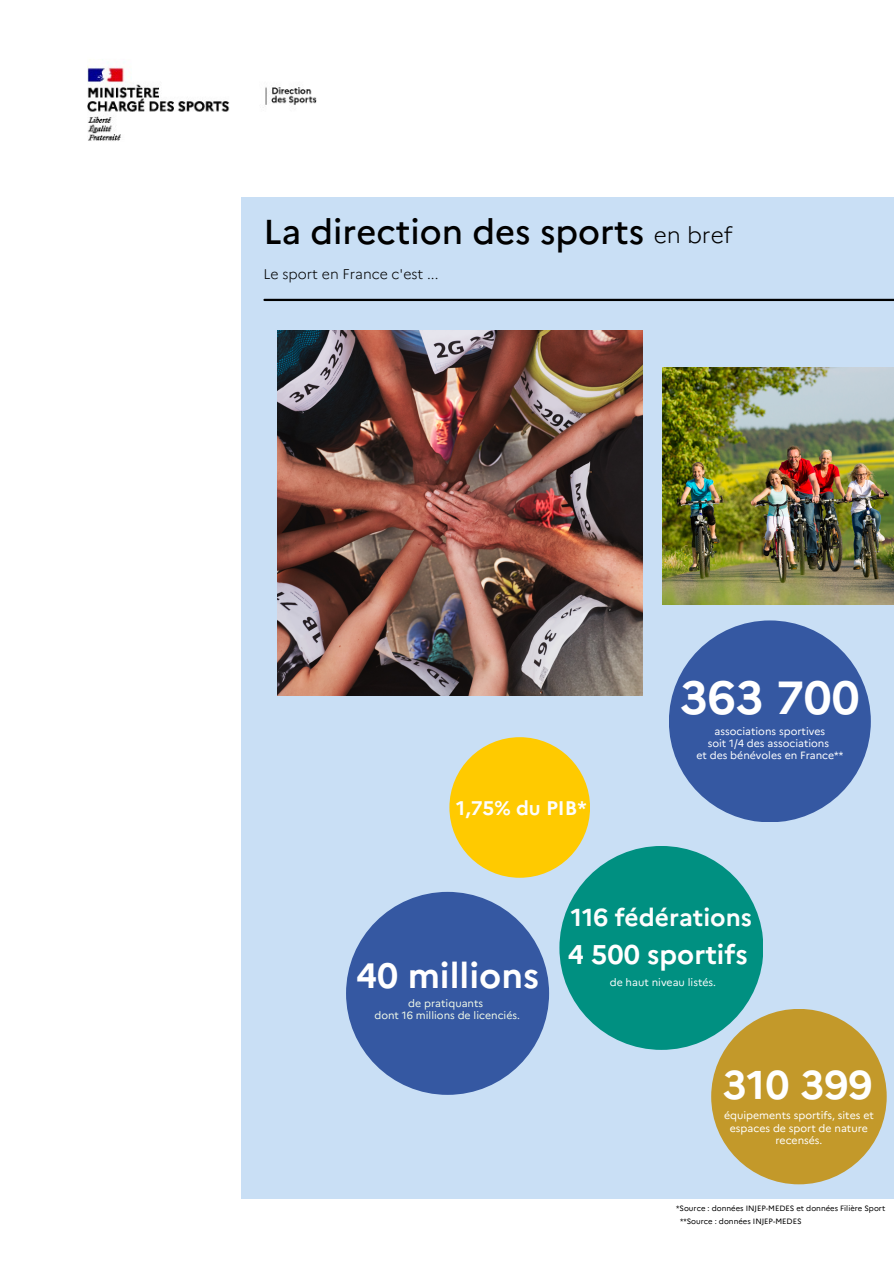
<style>
.page{position:relative;width:894px;height:1264px;background:#fff}
.page>*{position:absolute;margin:0;border:0;box-sizing:border-box;transform-origin:0 0}
.t1{font:700 46.35px "Marianne";color:#fff}
.t2{font:700 40.05px "Marianne";color:#fff}
.t3{font:700 35.1px "Marianne";color:#fff}
.t4{font:500 34.5px "Marianne";color:#000}
.t5{font:700 27px "Marianne";color:#fff}
.t6{font:700 24.45px "Marianne";color:#fdfdfd}
.t7{font:300 22.5px "Marianne";color:#000}
.t8{font:700 19.65px "Marianne";color:#fdfdfd}
.t9{font:300 13.95px "Marianne";color:#000}
.t10{font:10.5px/12.3px "Marianne";color:#fff;text-align:center}
.t11{font:10.5px "Marianne";color:#f2fae8}
.t12{font:10.5px "Marianne";color:#fdfdfd}
.t13{font:7.65px "Marianne";color:#000}
</style>
<div class="page">
<div style="left:241px;top:197px;width:652px;height:1001px;background:#c9dff5"></div>
<div style="left:346px;top:891px;width:203px;height:203px;background:#3558a2;border-radius:50%"></div>
<div style="left:668px;top:620px;width:202px;height:202px;background:#3558a2;border-radius:50%"></div>
<div style="left:711px;top:1008px;width:175px;height:176px;background:#c3992a;border-radius:50%"></div>
<div style="left:449px;top:737px;width:141px;height:140px;background:#ffca00;border-radius:50%"></div>
<div style="left:559px;top:846px;width:204px;height:203px;background:#009081;border-radius:50%"></div>
<img style="left:278px;top:330px;width:364px;height:365px">
<img style="left:662px;top:367px;width:231px;height:237px">
<hr style="left:264px;top:299px;width:629px;height:2px;background:#000">
<img style="left:87px;top:59px;width:229px;height:82px">
<p class="t4" style="left:263px;top:210px;width:382px">La direction des sports</p>
<p class="t9" style="left:263px;top:265px;width:177px">Le sport en France c'est ...</p>
<p class="t7" style="left:653px;top:222px;width:80px">en bref</p>
<p class="t8" style="left:456px;top:796px;width:132px">1,75% du PIB*</p>
<p class="t1" style="left:680px;top:669px;width:181px">363 700</p>
<p class="t10" style="left:714px;top:725px;width:112px">associations sportives</p>
<p class="t10" style="left:707px;top:737px;width:123px">soit 1/4 des associations</p>
<p class="t10" style="left:696px;top:749px;width:148px">et des bénévoles en France**</p>
<p class="t3" style="left:356px;top:954px;width:184px">40 millions</p>
<p class="t11" style="left:408px;top:996px;width:76px">de pratiquants</p>
<p class="t11" style="left:374px;top:1008px;width:147px">dont 16 millions de licenciés.</p>
<p class="t6" style="left:570px;top:902px;width:183px">116 fédérations</p>
<p class="t5" style="left:567px;top:938px;width:181px">4 500 sportifs</p>
<p class="t12" style="left:609px;top:975px;width:108px">de haut niveau listés.</p>
<p class="t2" style="left:722px;top:1060px;width:151px">310 399</p>
<p class="t10" style="left:723px;top:1109px;width:151px">équipements sportifs, sites et espaces de sport de nature recensés.</p>
<p class="t13" style="left:676px;top:1203px;width:210px">*Source : données INJEP-MEDES et données Filière Sport</p>
<p class="t13" style="left:680px;top:1216px;width:123px">**Source : données INJEP-MEDES</p>
</div>
